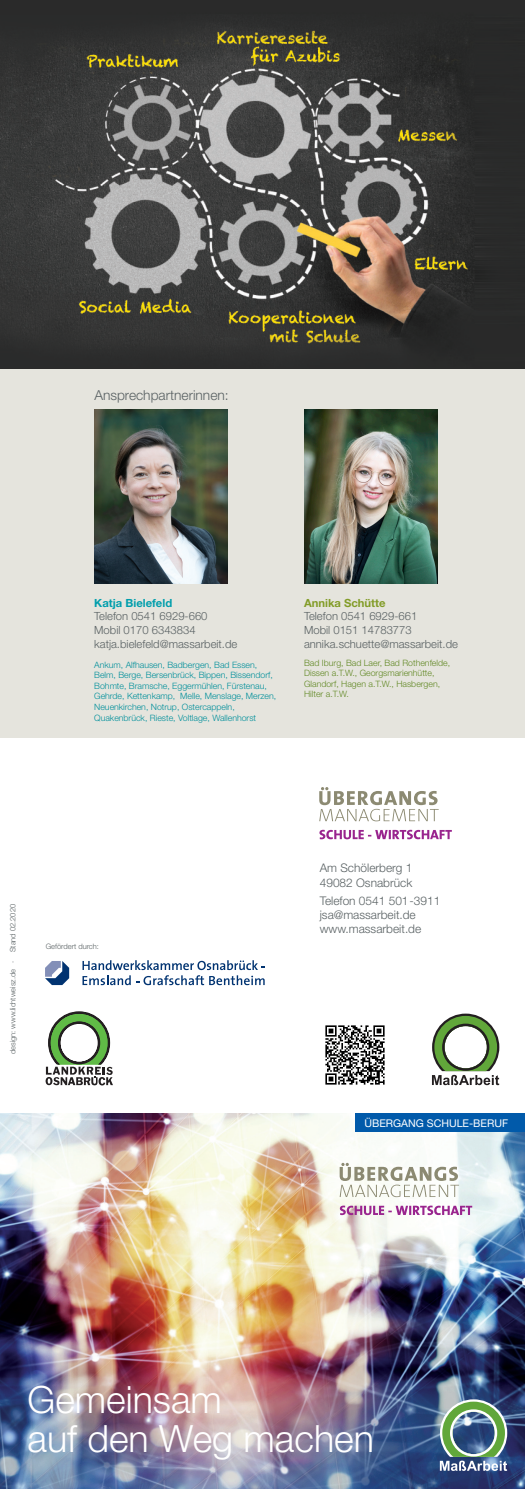
<style>
.page{position:relative;width:525px;height:1489px;background:#fff}
.page>*{position:absolute;margin:0;border:0;box-sizing:border-box;transform-origin:0 0}
.t1{font:300 37.62px/38.4px "Helvetica Neue LT Std";color:#fff}
.t2{font:300 13.75px "Helvetica Neue LT Std";color:#596163}
.t3{font:300 11.88px/14.2px "Helvetica Neue LT Std";color:#596163}
.t4{font:300 11.25px/13.9px "Helvetica Neue LT Std";color:#596163}
.t5{font:700 11.25px "Helvetica Neue LT Std";color:#009eac}
.t6{font:700 11.25px "Helvetica Neue LT Std";color:#829c27}
.t7{font:10.62px "Helvetica Neue LT Std";color:#fff}
.t8{font:300 8.75px/10.5px "Helvetica Neue LT Std";color:#008f9b}
.t9{font:300 8.75px/10.5px "Helvetica Neue LT Std";color:#628925}
.t10{font:300 7.5px "Helvetica Neue LT Std";color:#596163}
</style>
<div class="page">
<div style="left:0;top:369px;width:524px;height:368px;background:#e5e4dd"></div>
<svg style="left:432px;top:1013px;width:67px;height:72px"></svg>
<img style="left:325px;top:1025px;width:60px;height:60px">
<svg style="left:46px;top:1011px;width:67px;height:74px"></svg>
<svg style="left:45px;top:961px;width:24px;height:24px"></svg>
<svg style="left:82px;top:960px;width:182px;height:25px"></svg>
<svg style="left:319px;top:829px;width:132px;height:10px"></svg>
<svg style="left:319px;top:787px;width:119px;height:34px"></svg>
<img style="left:0;top:0;width:524px;height:369px">
<img style="left:94px;top:409px;width:133px;height:174px">
<img style="left:304px;top:409px;width:133px;height:174px">
<img style="left:0;top:1113px;width:524px;height:375px">
<svg style="left:439px;top:1399px;width:68px;height:71px;background:#729391"></svg>
<div style="left:355px;top:1113px;width:169px;height:19px;background:#015aaa"></div>
<svg style="left:339px;top:1205px;width:133px;height:9px"></svg>
<svg style="left:339px;top:1162px;width:120px;height:35px"></svg>
<h2 class="t2" style="left:94px;top:386px;width:136px">Ansprechpartnerinnen:</h2>
<p class="t5" style="left:94px;top:596px;width:79px">Katja Bielefeld</p>
<p class="t4" style="left:94px;top:609px;width:144px">Telefon 0541 6929-660<br>Mobil 0170 6343834 katja.bielefeld@massarbeit.de</p>
<p class="t8" style="left:94px;top:659px;width:183px">Ankum, Alfhausen, Badbergen, Bad Essen, Belm, Berge, Bersenbrück, Bippen, Bissendorf, Bohmte, Bramsche, Eggermühlen, Fürstenau, Gehrde, Kettenkamp, Melle, Menslage, Merzen, Neuenkirchen, Notrup, Ostercappeln, Quakenbrück, Rieste, Voltlage, Wallenhorst</p>
<p class="t6" style="left:304px;top:595px;width:83px">Annika Schütte</p>
<p class="t4" style="left:304px;top:609px;width:155px">Telefon 0541 6929-661<br>Mobil 0151 14783773 annika.schuette@massarbeit.de</p>
<p class="t9" style="left:304px;top:657px;width:147px">Bad Iburg, Bad Laer, Bad Rothenfelde,<br>Dissen a.T.W., Georgsmarienhütte,<br>Glandorf, Hagen a.T.W., Hasbergen,<br>Hilter a.T.W.</p>
<p class="t10" style="left:8px;top:1054px;width:152px;rotate:-90deg">design: www.lichtweisz.de · Stand 02.2020</p>
<p class="t10" style="left:46px;top:942px;width:55px">Gefördert durch:</p>
<h3 class="t3" style="left:319px;top:860px;width:94px">Am Schölerberg 1<br>49082 Osnabrück</h3>
<h3 class="t3" style="left:319px;top:892px;width:122px">Telefon 0541 501 -3911 jsa@massarbeit.de www.massarbeit.de</h3>
<p class="t7" style="left:364px;top:1116px;width:145px">ÜBERGANG SCHULE-BERUF</p>
<h1 class="t1" style="left:27px;top:1379px;width:348px">Gemeinsam<br>auf den Weg machen</h1>
</div>
